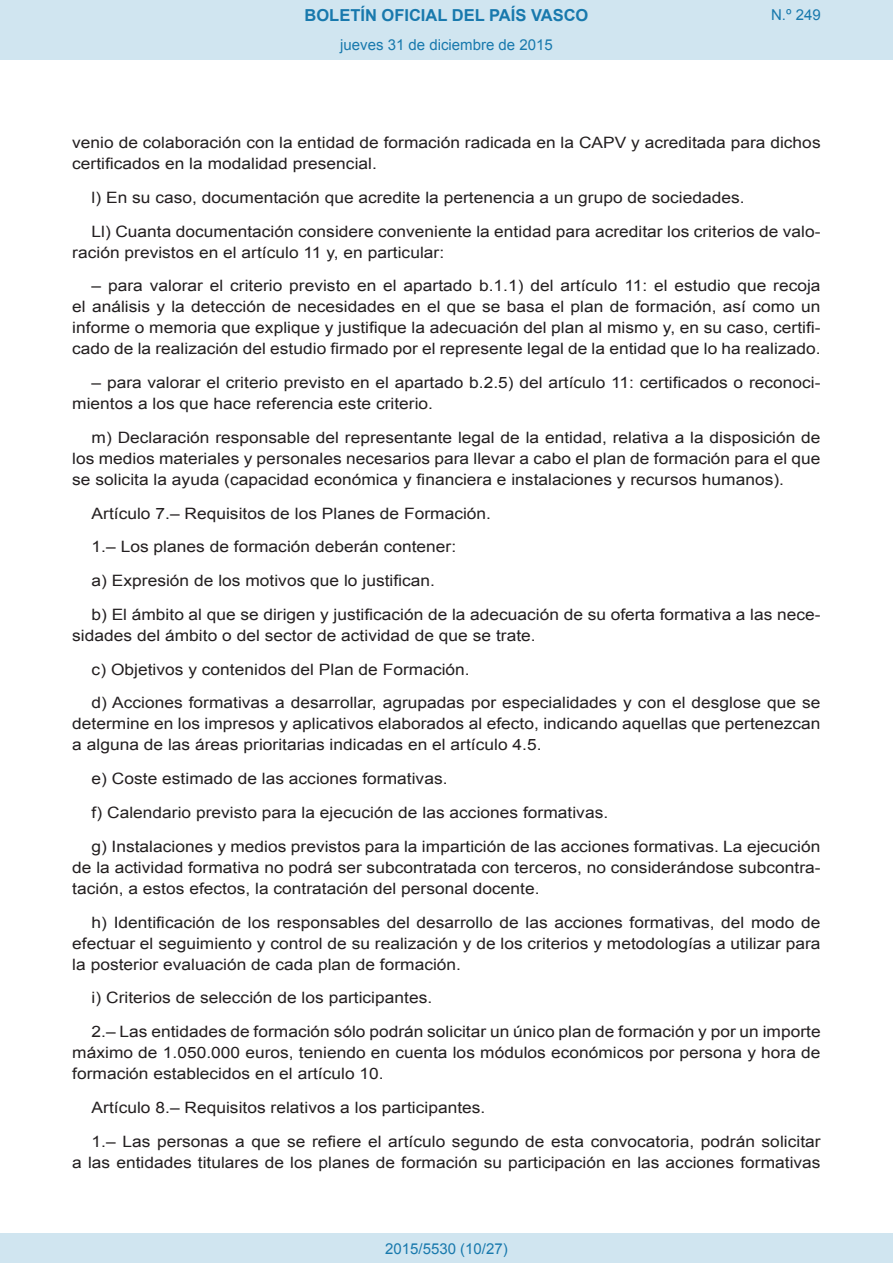
<style>
.page{position:relative;width:893px;height:1263px;background:#fff}
.page>*{position:absolute;margin:0;border:0;box-sizing:border-box;transform-origin:0 0}
.t1{font:700 16.5px "Arial";color:#1879ad}
.BOPVDetalle{font:15.6px/21px "Arial";color:#231f20;text-align:justify;scale:1.11 1}
.Paginacion_Centro{font:15px "Arial";color:#1879ad}
</style>
<div class="page">
<div style="left:0;top:0;width:893px;height:60px;background:#d0e5f0"></div>
<div style="left:0;top:1233px;width:893px;height:30px;background:#d0e5f0"></div>
<p class="t1" style="left:305px;top:4px;width:285px">BOLETÍN OFICIAL DEL PAÍS VASCO</p>
<p class="Paginacion_Centro" style="left:340px;top:35px;width:214px">jueves 31 de diciembre de 2015</p>
<p class="Paginacion_Centro" style="left:771px;top:5px;width:51px">N.º 249</p>
<p class="BOPVDetalle" style="left:72px;top:132px;width:676px">venio de colaboración con la entidad de formación radicada en la CAPV y acreditada para dichos certificados en la modalidad presencial.</p>
<p class="BOPVDetalle" style="left:92px;top:187px;width:590px">l) En su caso, documentación que acredite la pertenencia a un grupo de sociedades.</p>
<p class="BOPVDetalle" style="left:72px;top:221px;width:676px;text-indent:19px">Ll) Cuanta documentación considere conveniente la entidad para acreditar los criterios de valo&shy;ración previstos en el artículo 11 y, en particular:</p>
<p class="BOPVDetalle" style="left:72px;top:276px;width:676px;text-indent:19px">– para valorar el criterio previsto en el apartado b.1.1) del artículo 11: el estudio que recoja el análisis y la detección de necesidades en el que se basa el plan de formación, así como un informe o memoria que explique y justifique la adecuación del plan al mismo y, en su caso, certifi&shy;cado de la realización del estudio firmado por el represente legal de la entidad que lo ha realizado.</p>
<p class="BOPVDetalle" style="left:72px;top:372px;width:676px;text-indent:19px">– para valorar el criterio previsto en el apartado b.2.5) del artículo 11: certificados o reconoci&shy;mientos a los que hace referencia este criterio.</p>
<p class="BOPVDetalle" style="left:72px;top:427px;width:676px;text-indent:19px">m) Declaración responsable del representante legal de la entidad, relativa a la disposición de los medios materiales y personales necesarios para llevar a cabo el plan de formación para el que se solicita la ayuda (capacidad económica y financiera e instalaciones y recursos humanos).</p>
<p class="BOPVDetalle" style="left:92px;top:503px;width:361px">Artículo 7.– Requisitos de los Planes de Formación.</p>
<p class="BOPVDetalle" style="left:92px;top:537px;width:330px">1.– Los planes de formación deberán contener:</p>
<p class="BOPVDetalle" style="left:92px;top:570px;width:311px">a) Expresión de los motivos que lo justifican.</p>
<p class="BOPVDetalle" style="left:72px;top:604px;width:676px;text-indent:19px">b) El ámbito al que se dirigen y justificación de la adecuación de su oferta formativa a las nece&shy;sidades del ámbito o del sector de actividad de que se trate.</p>
<p class="BOPVDetalle" style="left:92px;top:659px;width:342px">c) Objetivos y contenidos del Plan de Formación.</p>
<p class="BOPVDetalle" style="left:72px;top:693px;width:676px;text-indent:19px">d) Acciones formativas a desarrollar, agrupadas por especialidades y con el desglose que se determine en los impresos y aplicativos elaborados al efecto, indicando aquellas que pertenezcan a alguna de las áreas prioritarias indicadas en el artículo 4.5.</p>
<p class="BOPVDetalle" style="left:92px;top:768px;width:322px">e) Coste estimado de las acciones formativas.</p>
<p class="BOPVDetalle" style="left:92px;top:802px;width:467px">f) Calendario previsto para la ejecución de las acciones formativas.</p>
<p class="BOPVDetalle" style="left:72px;top:836px;width:676px;text-indent:19px">g) Instalaciones y medios previstos para la impartición de las acciones formativas. La ejecución de la actividad formativa no podrá ser subcontratada con terceros, no considerándose subcontra&shy;tación, a estos efectos, la contratación del personal docente.</p>
<p class="BOPVDetalle" style="left:72px;top:912px;width:676px;text-indent:19px">h) Identificación de los responsables del desarrollo de las acciones formativas, del modo de efectuar el seguimiento y control de su realización y de los criterios y metodologías a utilizar para la posterior evaluación de cada plan de formación.</p>
<p class="BOPVDetalle" style="left:92px;top:987px;width:308px">i) Criterios de selección de los participantes.</p>
<p class="BOPVDetalle" style="left:72px;top:1021px;width:676px;text-indent:19px">2.– Las entidades de formación sólo podrán solicitar un único plan de formación y por un importe máximo de 1.050.000 euros, teniendo en cuenta los módulos económicos por persona y hora de formación establecidos en el artículo 10.</p>
<p class="BOPVDetalle" style="left:92px;top:1097px;width:356px">Artículo 8.– Requisitos relativos a los participantes.</p>
<p class="BOPVDetalle" style="left:72px;top:1131px;width:676px;text-align:right">1.– Las personas a que se refiere el artículo segundo de esta convocatoria, podrán solicitar<br>a las entidades titulares de los planes de formación su participación en las acciones formativas</p>
<p class="Paginacion_Centro" style="left:385px;top:1238px;width:124px">2015/5530 (10/27)</p>
</div>
